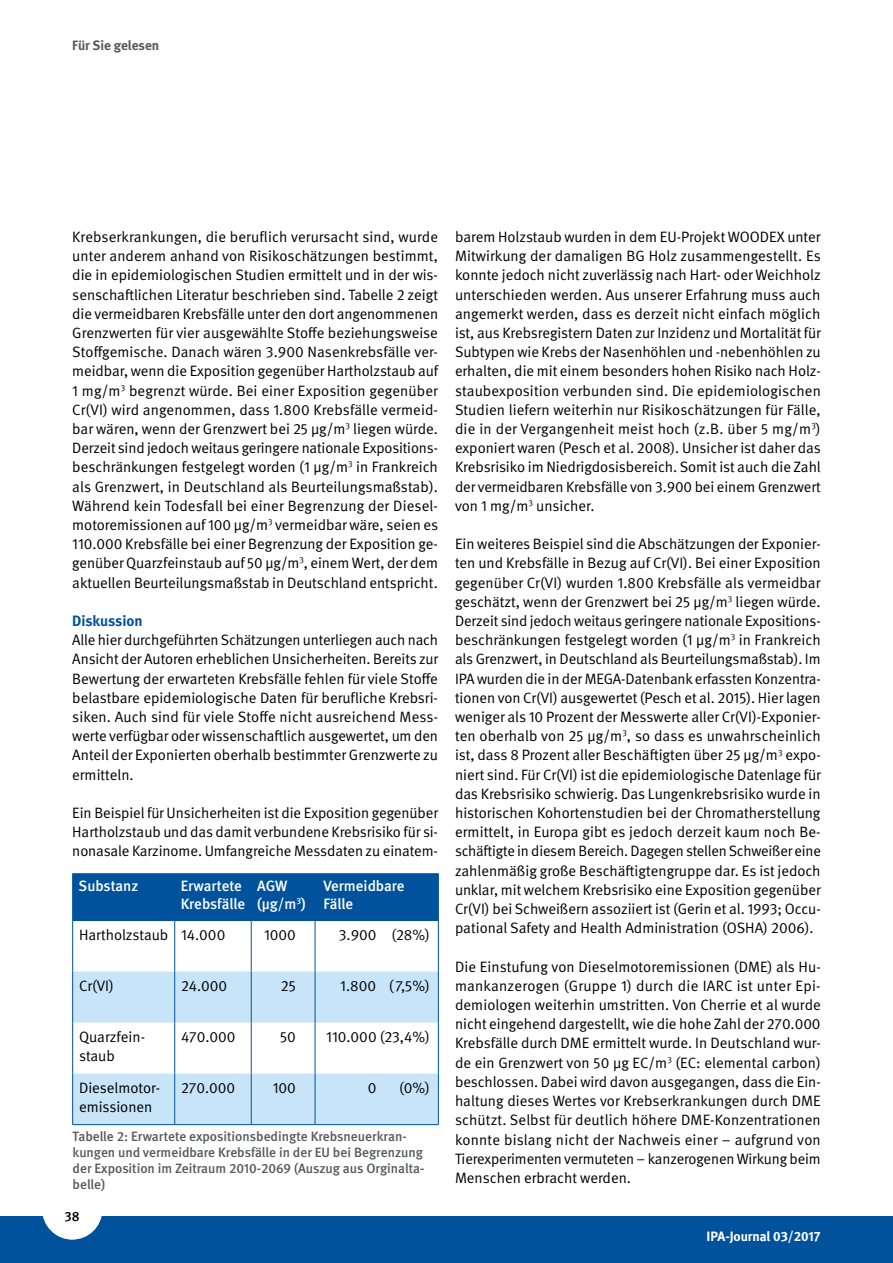
<style>
.page{position:relative;width:893px;height:1263px;background:#fff}
.page>*{position:absolute;margin:0;border:0;box-sizing:border-box;transform-origin:0 0}
.t1{font:15px/19.2px "DGUV Meta";color:#000;text-align:justify}
.t2{font:500 15px/18.1px "DGUV Meta";color:#fff}
.t3{font:700 15px "DGUV Meta";letter-spacing:-.005em;color:#00529c}
.t4{font:500 13.5px/16.2px "DGUV Meta";color:#58595b}
.t5{font:700 13.5px "DGUV Meta";letter-spacing:-.005em;color:#fff}
.t6{font:700 13.5px "DGUV Meta";color:#58595b}
.t7{font:500 13.5px "DGUV Meta";color:#000}
</style>
<div class="page">
<div style="left:0;top:1216px;width:893px;height:47px;background:#00529c"></div>
<div style="left:42px;top:1179px;width:60px;height:60px;background:#fff;border-radius:50%"></div>
<div style="left:73px;top:874px;width:365px;height:46px;background:#00529c"></div>
<svg style="left:73px;top:921px;width:365px;height:50px"></svg>
<svg style="left:73px;top:971px;width:365px;height:153px;fill:#c7e4f8"></svg>
<hr style="left:174px;top:874px;width:1px;height:46px;background:#00529c">
<hr style="left:251px;top:874px;width:1px;height:46px;background:#00529c">
<hr style="left:315px;top:874px;width:1px;height:46px;background:#00529c">
<hr style="left:72px;top:873px;width:103px;height:1px;background:#00529c">
<hr style="left:72px;top:874px;width:1px;height:46px;background:#00529c">
<hr style="left:175px;top:873px;width:76px;height:1px;background:#00529c">
<hr style="left:251px;top:873px;width:64px;height:1px;background:#00529c">
<hr style="left:315px;top:873px;width:124px;height:1px;background:#00529c">
<hr style="left:438px;top:874px;width:1px;height:46px;background:#00529c">
<hr style="left:72px;top:920px;width:103px;height:1px;background:#00529c">
<hr style="left:175px;top:920px;width:76px;height:1px;background:#00529c">
<hr style="left:251px;top:920px;width:64px;height:1px;background:#00529c">
<hr style="left:315px;top:920px;width:124px;height:1px;background:#00529c">
<hr style="left:72px;top:921px;width:1px;height:50px;background:#00529c">
<hr style="left:174px;top:921px;width:1px;height:50px;background:#00529c">
<hr style="left:251px;top:921px;width:1px;height:50px;background:#00529c">
<hr style="left:315px;top:921px;width:1px;height:50px;background:#00529c">
<hr style="left:438px;top:921px;width:1px;height:50px;background:#00529c">
<hr style="left:72px;top:971px;width:1px;height:51px;background:#00529c">
<hr style="left:174px;top:971px;width:1px;height:51px;background:#00529c">
<hr style="left:251px;top:971px;width:1px;height:51px;background:#00529c">
<hr style="left:315px;top:971px;width:1px;height:51px;background:#00529c">
<hr style="left:438px;top:971px;width:1px;height:51px;background:#00529c">
<hr style="left:72px;top:1022px;width:1px;height:51px;background:#00529c">
<hr style="left:174px;top:1022px;width:1px;height:51px;background:#00529c">
<hr style="left:251px;top:1022px;width:1px;height:51px;background:#00529c">
<hr style="left:315px;top:1022px;width:1px;height:51px;background:#00529c">
<hr style="left:438px;top:1022px;width:1px;height:51px;background:#00529c">
<hr style="left:72px;top:1073px;width:1px;height:51px;background:#00529c">
<hr style="left:174px;top:1073px;width:1px;height:51px;background:#00529c">
<hr style="left:251px;top:1073px;width:1px;height:51px;background:#00529c">
<hr style="left:315px;top:1073px;width:1px;height:51px;background:#00529c">
<hr style="left:438px;top:1073px;width:1px;height:51px;background:#00529c">
<hr style="left:72px;top:1124px;width:103px;height:1px;background:#00529c">
<hr style="left:175px;top:1124px;width:76px;height:1px;background:#00529c">
<hr style="left:251px;top:1124px;width:64px;height:1px;background:#00529c">
<hr style="left:315px;top:1124px;width:124px;height:1px;background:#00529c">
<p class="t6" style="left:72px;top:37px;width:88px">Für Sie gelesen</p>
<p class="t1" style="left:72px;top:228px;width:367px">Krebserkrankungen, die beruflich verursacht sind, wurde unter anderem anhand von Risikoschätzungen bestimmt, die in epidemiologischen Studien ermittelt und in der wis&shy;senschaftlichen Literatur beschrieben sind. Tabelle 2 zeigt die vermeidbaren Krebsfälle unter den dort angenommenen Grenzwerten für vier ausgewählte Stoffe beziehungsweise Stoffgemische. Danach wären 3.900 Nasenkrebsfälle ver&shy;meidbar, wenn die Exposition gegenüber Hartholzstaub auf 1 mg/m<sup>3</sup> begrenzt würde. Bei einer Exposition gegenüber Cr(VI) wird angenommen, dass 1.800 Krebsfälle vermeid&shy;bar wären, wenn der Grenzwert bei 25 µg/m<sup>3</sup> liegen würde.<br>Derzeit sind jedoch weitaus geringere nationale Expositions&shy;beschränkungen festgelegt worden (1 µg/m<sup>3</sup> in Frankreich als Grenzwert, in Deutschland als Beurteilungsmaßstab).<br>Während kein Todesfall bei einer Begrenzung der Diesel&shy;motoremissionen auf 100 µg/m<sup>3</sup> vermeidbar wäre, seien es 110.000 Krebsfälle bei einer Begrenzung der Exposition ge&shy;genüber Quarzfeinstaub auf 50 µg/m<sup>3</sup>, einem Wert, der dem aktuellen Beurteilungsmaßstab in Deutschland entspricht.</p>
<p class="t3" style="left:72px;top:612px;width:72px">Diskussion</p>
<p class="t1" style="left:72px;top:631px;width:367px">Alle hier durchgeführten Schätzungen unterliegen auch nach Ansicht der Autoren erheblichen Unsicherheiten. Bereits zur Bewertung der erwarteten Krebsfälle fehlen für viele Stoffe belastbare epidemiologische Daten für berufliche Krebsri&shy;siken. Auch sind für viele Stoffe nicht ausreichend Mess&shy;werte verfügbar oder wissenschaftlich ausgewertet, um den Anteil der Exponierten oberhalb bestimmter Grenzwerte zu ermitteln.</p>
<p class="t1" style="left:72px;top:804px;width:367px">Ein Beispiel für Unsicherheiten ist die Exposition gegenüber Hartholzstaub und das damit verbundene Krebsrisiko für si&shy;nonasale Karzinome. Umfangreiche Messdaten zu einatem-</p>
<p class="t2" style="left:79px;top:877px;width:61px">Substanz</p>
<p class="t2" style="left:181px;top:877px;width:66px">Erwartete<br>Krebsfälle</p>
<p class="t2" style="left:257px;top:877px;width:50px">AGW (µg/m<sup>3</sup>)</p>
<p class="t2" style="left:324px;top:877px;width:83px">Vermeidbare<br>Fälle</p>
<p class="t1" style="left:79px;top:926px;width:148px">Hartholzstaub 14.000</p>
<p class="t1" style="left:264px;top:926px;width:33px">1000</p>
<p class="t1" style="left:339px;top:926px;width:93px">3.900 (28%)</p>
<p class="t1" style="left:79px;top:977px;width:36px">Cr(VI)</p>
<p class="t1" style="left:181px;top:977px;width:48px">24.000</p>
<p class="t1" style="left:281px;top:977px;width:16px">25</p>
<p class="t1" style="left:340px;top:977px;width:91px">1.800 (7,5%)</p>
<p class="t1" style="left:79px;top:1028px;width:68px;line-height:18.8px">Quarzfein&shy;staub</p>
<p class="t1" style="left:181px;top:1028px;width:56px">470.000</p>
<p class="t1" style="left:280px;top:1028px;width:17px">50</p>
<p class="t1" style="left:326px;top:1028px;width:105px">110.000 (23,4%)</p>
<p class="t1" style="left:79px;top:1079px;width:83px;line-height:18.8px">Dieselmotor&shy;emissionen</p>
<p class="t1" style="left:181px;top:1079px;width:56px">270.000</p>
<p class="t1" style="left:273px;top:1079px;width:25px">100</p>
<p class="t1" style="left:368px;top:1079px;width:10px">0</p>
<p class="t1" style="left:399px;top:1079px;width:32px">(0%)</p>
<p class="t4" style="left:73px;top:1128px;width:353px">Tabelle 2: Erwartete expositionsbedingte Krebsneuerkran&shy;kungen und vermeidbare Krebsfälle in der EU bei Begrenzung der Exposition im Zeitraum 2010-2069 (Auszug aus Orginalta&shy;belle)</p>
<p class="t7" style="left:65px;top:1209px;width:17px">38</p>
<p class="t1" style="left:455px;top:228px;width:367px">barem Holzstaub wurden in dem EU-Projekt WOODEX unter Mitwirkung der damaligen BG Holz zusammengestellt. Es konnte jedoch nicht zuverlässig nach Hart- oder Weichholz unterschieden werden. Aus unserer Erfahrung muss auch angemerkt werden, dass es derzeit nicht einfach möglich ist, aus Krebsregistern Daten zur Inzidenz und Mortalität für Subtypen wie Krebs der Nasenhöhlen und -nebenhöhlen zu erhalten, die mit einem besonders hohen Risiko nach Holz&shy;staubexposition verbunden sind. Die epidemiologischen Studien liefern weiterhin nur Risikoschätzungen für Fälle, die in der Vergangenheit meist hoch (z.B. über 5 mg/m<sup>3</sup>) exponiert waren (Pesch et al. 2008). Unsicher ist daher das Krebsrisiko im Niedrigdosisbereich. Somit ist auch die Zahl der vermeidbaren Krebsfälle von 3.900 bei einem Grenzwert von 1 mg/m<sup>3</sup> unsicher.</p>
<p class="t1" style="left:455px;top:535px;width:367px">Ein weiteres Beispiel sind die Abschätzungen der Exponier&shy;ten und Krebsfälle in Bezug auf Cr(VI). Bei einer Exposition gegenüber Cr(VI) wurden 1.800 Krebsfälle als vermeidbar geschätzt, wenn der Grenzwert bei 25 µg/m<sup>3</sup> liegen würde.<br>Derzeit sind jedoch weitaus geringere nationale Expositions&shy;beschränkungen festgelegt worden (1 µg/m<sup>3</sup> in Frankreich als Grenzwert, in Deutschland als Beurteilungsmaßstab). Im IPA wurden die in der MEGA-Datenbank erfassten Konzentra&shy;tionen von Cr(VI) ausgewertet (Pesch et al. 2015). Hier lagen weniger als 10 Prozent der Messwerte aller Cr(VI)-Exponier&shy;ten oberhalb von 25 µg/m<sup>3</sup>, so dass es unwahrscheinlich ist, dass 8 Prozent aller Beschäftigten über 25 µg/m<sup>3</sup> expo&shy;niert sind. Für Cr(VI) ist die epidemiologische Datenlage für das Krebsrisiko schwierig. Das Lungenkrebsrisiko wurde in historischen Kohortenstudien bei der Chromatherstellung ermittelt, in Europa gibt es jedoch derzeit kaum noch Be&shy;schäftigte in diesem Bereich. Dagegen stellen Schweißer eine zahlenmäßig große Beschäftigtengruppe dar. Es ist jedoch unklar, mit welchem Krebsrisiko eine Exposition gegenüber Cr(VI) bei Schweißern assoziiert ist (Gerin et al. 1993; Occu&shy;pational Safety and Health Administration (OSHA) 2006).</p>
<p class="t1" style="left:455px;top:957px;width:367px">Die Einstufung von Dieselmotoremissionen (DME) als Hu&shy;mankanzerogen (Gruppe 1) durch die IARC ist unter Epi&shy;demiologen weiterhin umstritten. Von Cherrie et al wurde nicht eingehend dargestellt, wie die hohe Zahl der 270.000<br>Krebsfälle durch DME ermittelt wurde. In Deutschland wur&shy;de ein Grenzwert von 50 µg EC/m<sup>3</sup> (EC: elemental carbon) beschlossen. Dabei wird davon ausgegangen, dass die Ein&shy;haltung dieses Wertes vor Krebserkrankungen durch DME schützt. Selbst für deutlich höhere DME-Konzentrationen konnte bislang nicht der Nachweis einer – aufgrund von Tierexperimenten vermuteten – kanzerogenen Wirkung beim Menschen erbracht werden.</p>
<p class="t5" style="left:707px;top:1228px;width:116px">IPA-Journal 03/2017</p>
</div>
